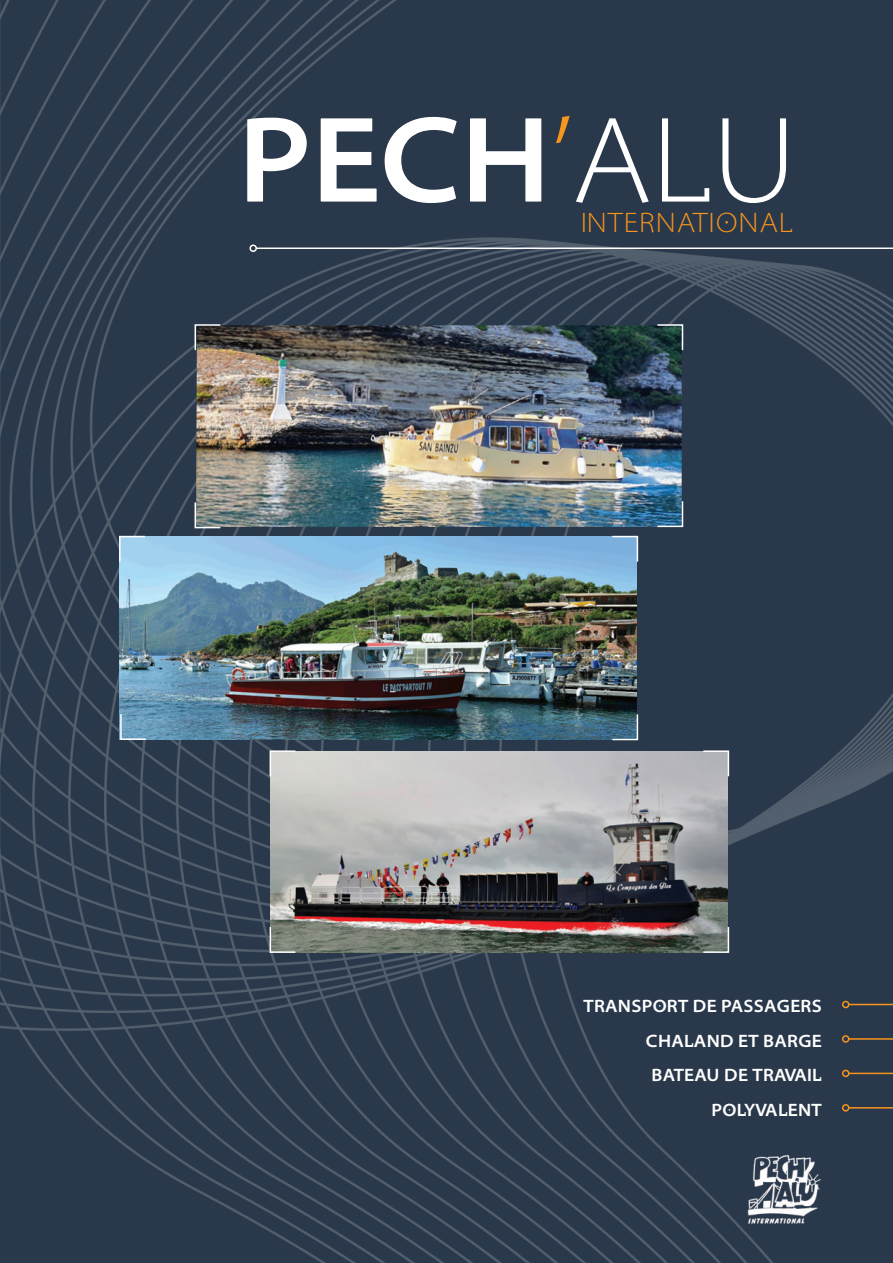
<style>
.page{position:relative;width:893px;height:1263px;background:#fff}
.page>*{position:absolute;margin:0;border:0;box-sizing:border-box;transform-origin:0 0}
.t1{font:700 123.45px "Santana";color:#fff}
.t2{font:28.35px "Santana";letter-spacing:.04em;color:#f7951d}
.t3{font:700 18px "Santana";letter-spacing:.015em;color:#fff}
.s1{font-weight:400;color:#f7951d}
.s2{font-weight:400}
</style>
<div class="page">
<img style="left:0;top:0;width:893px;height:1263px">
<hr style="left:256px;top:247px;width:637px;height:2px;background:#fff">
<div style="left:249px;top:244px;width:8px;height:8px;border:2px solid #fff;border-radius:50%"></div>
<img style="left:271px;top:752px;width:456px;height:200px">
<svg style="left:702px;top:750px;width:28px;height:28px"></svg>
<svg style="left:702px;top:925px;width:28px;height:29px"></svg>
<svg style="left:269px;top:750px;width:28px;height:28px"></svg>
<svg style="left:269px;top:925px;width:28px;height:29px"></svg>
<img style="left:734px;top:1143px;width:91px;height:94px">
<img style="left:196px;top:325px;width:486px;height:202px">
<svg style="left:656px;top:323px;width:28px;height:29px"></svg>
<svg style="left:656px;top:500px;width:28px;height:28px"></svg>
<svg style="left:194px;top:323px;width:28px;height:29px"></svg>
<svg style="left:194px;top:501px;width:28px;height:28px"></svg>
<hr style="left:849px;top:1004px;width:44px;height:1px;background:#f7951d">
<div style="left:842px;top:1001px;width:7px;height:7px;border:2px solid #f7951d;border-radius:50%"></div>
<hr style="left:849px;top:1038px;width:44px;height:2px;background:#f7951d">
<div style="left:842px;top:1035px;width:7px;height:8px;border:2px solid #f7951d;border-radius:50%"></div>
<hr style="left:849px;top:1073px;width:44px;height:1px;background:#f7951d">
<div style="left:842px;top:1070px;width:7px;height:7px;border:2px solid #f7951d;border-radius:50%"></div>
<hr style="left:849px;top:1107px;width:44px;height:1px;background:#f7951d">
<div style="left:842px;top:1104px;width:7px;height:7px;border:2px solid #f7951d;border-radius:50%"></div>
<img style="left:120px;top:537px;width:516px;height:202px">
<svg style="left:119px;top:713px;width:29px;height:28px"></svg>
<svg style="left:118px;top:535px;width:28px;height:28px"></svg>
<svg style="left:611px;top:535px;width:28px;height:28px"></svg>
<svg style="left:611px;top:713px;width:28px;height:28px"></svg>
<p class="t1" style="left:238px;top:87px;width:560px">PECH<span class="s1">’</span><span class="s2">ALU</span></p>
<p class="t2" style="left:581px;top:209px;width:214px">INTERNATIONAL</p>
<p class="t3" style="left:584px;top:996px;width:240px">TRANSPORT DE PASSAGERS</p>
<p class="t3" style="left:646px;top:1030px;width:177px">CHALAND ET BARGE</p>
<p class="t3" style="left:652px;top:1064px;width:172px">BATEAU DE TRAVAIL</p>
<p class="t3" style="left:711px;top:1099px;width:112px">POLYVALENT</p>
</div>
